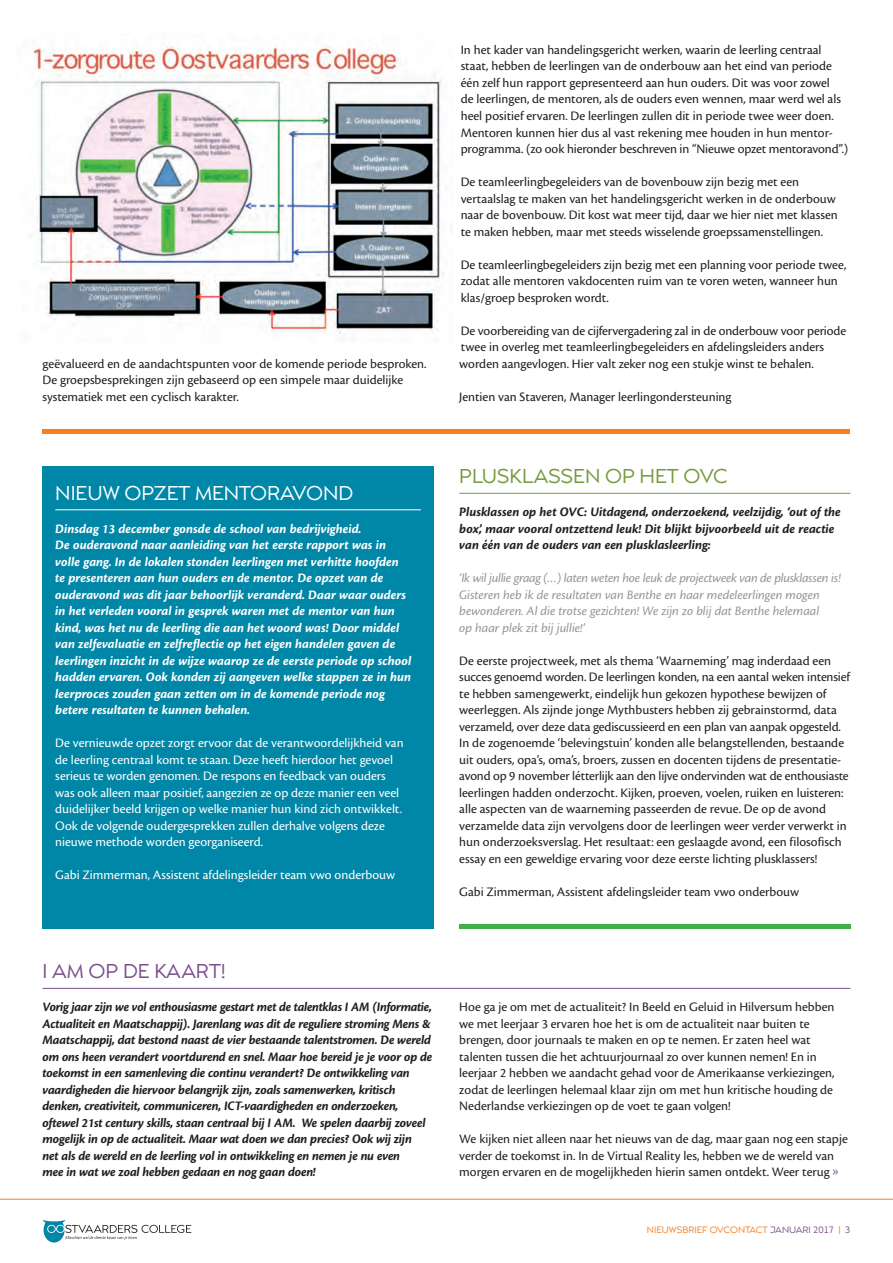
<style>
.page{position:relative;width:893px;height:1263px;background:#fff}
.page>*{position:absolute;margin:0;border:0;box-sizing:border-box;transform-origin:0 0}
.HEADING{font:19.5px "Capri Pro";color:#fff}
.t1{font:19.5px "Capri Pro";color:#769b3d}
.t2{font:19.5px "Capri Pro";color:#7c518e}
.t3{font:13.5px/16.5px "Cronos Pro";color:#231f20}
.t4{font:italic 700 13.5px/16.5px "Cronos Pro";letter-spacing:-.015em;color:#231f20}
.t5{font:italic 700 13.5px/16.5px "Cronos Pro";color:#fff}
.t6{font:13.5px/16.5px "Cronos Pro";color:#fff}
.t7{font:italic 13.5px/16.5px "Cronos Pro";letter-spacing:-.005em;color:#939598}
.t8{font:9px "Capri Pro";color:#f57f23}
.s1{color:#7c518e}
</style>
<div class="page">
<svg style="left:43px;top:1220px;width:148px;height:22px"></svg>
<hr style="left:0;top:1199px;width:893px;height:1px;background:#f57f23">
<img style="left:30px;top:43px;width:423px;height:292px">
<div style="left:43px;top:429px;width:807px;height:5px;background:#f57f23"></div>
<div style="left:43px;top:466px;width:391px;height:463px;background:#0086a6"></div>
<hr style="left:55px;top:509px;width:366px;height:1px;background:#fff">
<hr style="left:459px;top:493px;width:391px;height:1px;background:#769b3d">
<div style="left:459px;top:924px;width:391px;height:5px;background:#40ae49"></div>
<hr style="left:43px;top:988px;width:807px;height:1px;background:#7c518e">
<p class="t3" style="left:43px;top:355px;width:386px">geëvalueerd en de aandachtspunten voor de komende periode besproken.<br>De groepsbesprekingen zijn gebaseerd op een simpele maar duidelijke systematiek met een cyclisch karakter.</p>
<p class="HEADING" style="left:55px;top:481px;width:300px">NIEUW OPZET MENTORAVOND</p>
<p class="t5" style="left:55px;top:520px;width:358px">Dinsdag 13 december gonsde de school van bedrijvigheid.<br>De ouderavond naar aanleiding van het eerste rapport was in volle gang. In de lokalen stonden leerlingen met verhitte hoofden te presenteren aan hun ouders en de mentor. De opzet van de ouderavond was dit jaar behoorlijk veranderd. Daar waar ouders in het verleden vooral in gesprek waren met de mentor van hun kind, was het nu de leerling die aan het woord was! Door middel van zelfevaluatie en zelfreflectie op het eigen handelen gaven de leerlingen inzicht in de wijze waarop ze de eerste periode op school hadden ervaren. Ook konden zij aangeven welke stappen ze in hun leerproces zouden gaan zetten om in de komende periode nog betere resultaten te kunnen behalen.</p>
<p class="t6" style="left:55px;top:735px;width:350px">De vernieuwde opzet zorgt ervoor dat de verantwoordelijkheid van de leerling centraal komt te staan. Deze heeft hierdoor het gevoel serieus te worden genomen. De respons en feedback van ouders was ook alleen maar positief, aangezien ze op deze manier een veel duidelijker beeld krijgen op welke manier hun kind zich ontwikkelt.<br>Ook de volgende oudergesprekken zullen derhalve volgens deze nieuwe methode worden georganiseerd.</p>
<p class="t6" style="left:55px;top:867px;width:341px">Gabi Zimmerman, Assistent afdelingsleider team vwo onderbouw</p>
<p class="t3" style="left:461px;top:42px;width:389px">In het kader van handelingsgericht werken, waarin de leerling centraal staat, hebben de leerlingen van de onderbouw aan het eind van periode één zelf hun rapport gepresenteerd aan hun ouders. Dit was voor zowel<br>de leerlingen, de mentoren, als de ouders even wennen, maar werd wel als heel positief ervaren. De leerlingen zullen dit in periode twee weer doen.<br>Mentoren kunnen hier dus al vast rekening mee houden in hun mentor&shy;programma. (zo ook hieronder beschreven in “Nieuwe opzet mentoravond”.)</p>
<p class="t3" style="left:461px;top:174px;width:379px">De teamleerlingbegeleiders van de bovenbouw zijn bezig met een vertaalslag te maken van het handelingsgericht werken in de onderbouw naar de bovenbouw. Dit kost wat meer tijd, daar we hier niet met klassen te maken hebben, maar met steeds wisselende groepssamenstellingen.</p>
<p class="t3" style="left:461px;top:256px;width:387px">De teamleerlingbegeleiders zijn bezig met een planning voor periode twee, zodat alle mentoren vakdocenten ruim van te voren weten, wanneer hun klas/groep besproken wordt.</p>
<p class="t3" style="left:459px;top:322px;width:389px">De voorbereiding van de cijfervergadering zal in de onderbouw voor periode twee in overleg met teamleerlingbegeleiders en afdelingsleiders anders worden aangevlogen. Hier valt zeker nog een stukje winst te behalen.</p>
<p class="t3" style="left:459px;top:388px;width:274px">Jentien van Staveren, Manager leerlingondersteuning</p>
<p class="t1" style="left:459px;top:464px;width:270px">PLUSKLASSEN OP HET OVC</p>
<p class="t4" style="left:459px;top:504px;width:383px">Plusklassen op het OVC: Uitdagend, onderzoekend, veelzijdig, ‘out of the box’, maar vooral ontzettend leuk! Dit blijkt bijvoorbeeld uit de reactie van één van de ouders van een plusklasleerling:</p>
<p class="t7" style="left:459px;top:570px;width:383px">‘Ik wil jullie graag (…) laten weten hoe leuk de projectweek van de plusklassen is!<br>Gisteren heb ik de resultaten van Benthe en haar medeleerlingen mogen bewonderen. Al die trotse gezichten! We zijn zo blij dat Benthe helemaal</p>
<p class="t7" style="left:459px;top:619px;width:127px">op haar plek zit bij jullie!’</p>
<p class="t3" style="left:459px;top:652px;width:392px">De eerste projectweek, met als thema ‘Waarneming’ mag inderdaad een succes genoemd worden. De leerlingen konden, na een aantal weken intensief te hebben samengewerkt, eindelijk hun gekozen hypothese bewijzen of weerleggen. Als zijnde jonge Mythbusters hebben zij gebrainstormd, data verzameld, over deze data gediscussieerd en een plan van aanpak opgesteld.<br>In de zogenoemde ‘belevingstuin’ konden alle belangstellenden, bestaande uit ouders, opa’s, oma’s, broers, zussen en docenten tijdens de presentatie&shy;avond op 9 november létterlijk aan den lijve ondervinden wat de enthousiaste leerlingen hadden onderzocht. Kijken, proeven, voelen, ruiken en luisteren: alle aspecten van de waarneming passeerden de revue. De op de avond verzamelde data zijn vervolgens door de leerlingen weer verder verwerkt in hun onderzoeksverslag. Het resultaat: een geslaagde avond, een filosofisch essay en een geweldige ervaring voor deze eerste lichting plusklassers!</p>
<p class="t3" style="left:459px;top:883px;width:341px">Gabi Zimmerman, Assistent afdelingsleider team vwo onderbouw</p>
<p class="t2" style="left:43px;top:959px;width:185px">I AM OP DE KAART!</p>
<p class="t4" style="left:43px;top:999px;width:391px">Vorig jaar zijn we vol enthousiasme gestart met de talentklas I AM (Informatie, Actualiteit en Maatschappij). Jarenlang was dit de reguliere stroming Mens &amp; Maatschappij, dat bestond naast de vier bestaande talentstromen. De wereld om ons heen verandert voortdurend en snel. Maar hoe bereid je je voor op de toekomst in een samenleving die continu verandert? De ontwikkeling van vaardigheden die hiervoor belangrijk zijn, zoals samenwerken, kritisch denken, creativiteit, communiceren, ICT-vaardigheden en onderzoeken, oftewel 21st century skills, staan centraal bij I AM. We spelen daarbij zoveel mogelijk in op de actualiteit. Maar wat doen we dan precies? Ook wij zijn<br>net als de wereld en de leerling vol in ontwikkeling en nemen je nu even<br>mee in wat we zoal hebben gedaan en nog gaan doen!</p>
<p class="t3" style="left:459px;top:999px;width:377px">Hoe ga je om met de actualiteit? In Beeld en Geluid in Hilversum hebben we met leerjaar 3 ervaren hoe het is om de actualiteit naar buiten te brengen, door journaals te maken en op te nemen. Er zaten heel wat talenten tussen die het achtuurjournaal zo over kunnen nemen! En in leerjaar 2 hebben we aandacht gehad voor de Amerikaanse verkiezingen, zodat de leerlingen helemaal klaar zijn om met hun kritische houding de Nederlandse verkiezingen op de voet te gaan volgen!</p>
<p class="t3" style="left:459px;top:1131px;width:390px">We kijken niet alleen naar het nieuws van de dag, maar gaan nog een stapje verder de toekomst in. In de Virtual Reality les, hebben we de wereld van morgen ervaren en de mogelijkheden hierin samen ontdekt. Weer terug <span class="s1">»</span></p>
<p class="t8" style="left:647px;top:1224px;width:205px">NIEUWSBRIEF OVCONTACT <span class="s1">JANUARI 2017</span> | <span class="s1">3</span></p>
</div>
